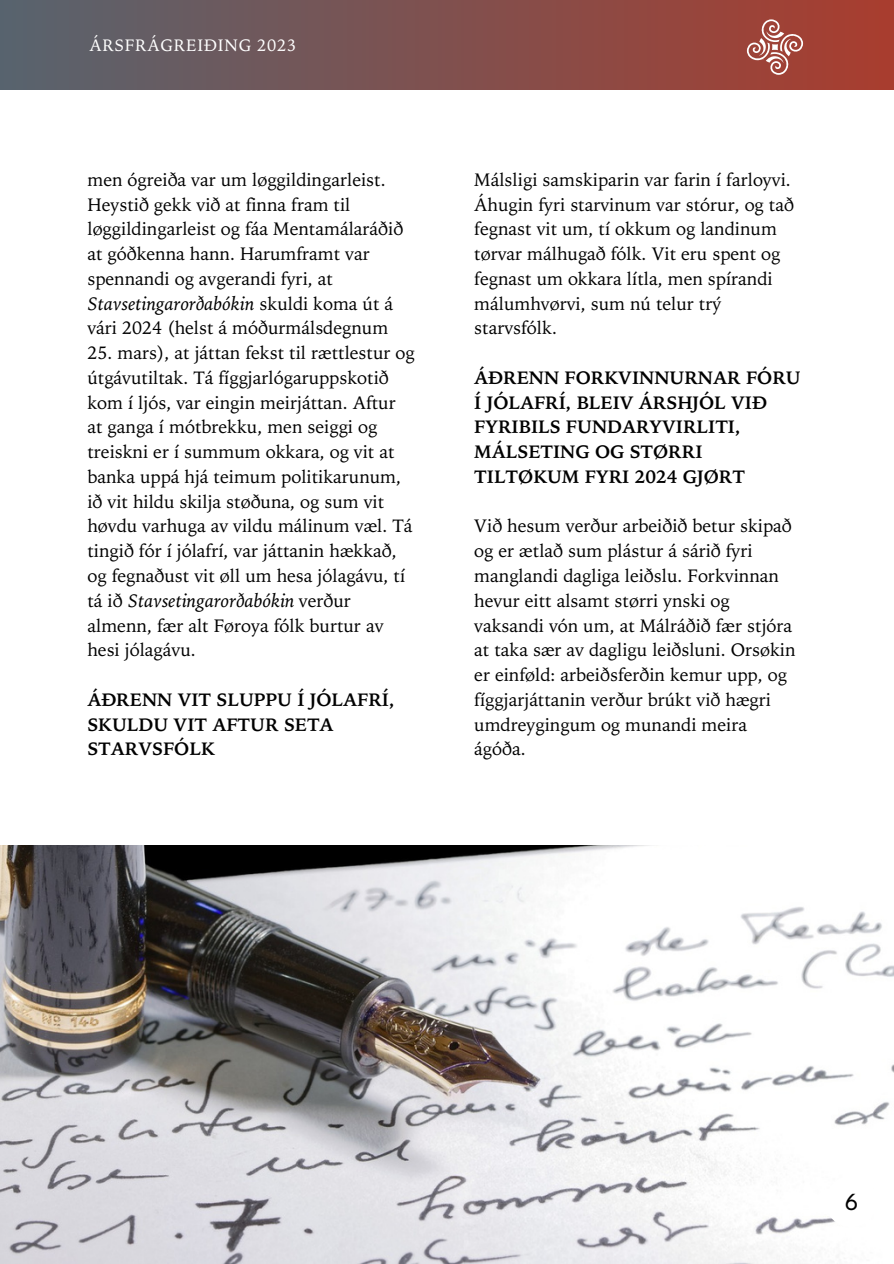
<style>
.page{position:relative;width:894px;height:1264px;background:#fff}
.page>*{position:absolute;margin:0;border:0;box-sizing:border-box;transform-origin:0 0}
.t1{font:22.5px "Brother 1816 Regular";color:#000}
.t2{font:18px/24.8px "Iowan Old Style BT";color:#000}
.t3{font:700 18px/24.8px "Iowan Old Style BT";color:#000}
.t4{font:16.5px "Iowan Old Style BT";letter-spacing:.05em;color:#fff}
.s1{font-style:italic}
</style>
<div class="page">
<img style="left:0;top:845px;width:893px;height:418px">
<div style="left:0;top:0;width:893px;height:89px;background:linear-gradient(to right,#57636e,#a93d2e)"></div>
<svg style="left:746px;top:19px;width:56px;height:56px;background:#b26a61"></svg>
<div style="left:825px;top:1175px;width:52px;height:52px;background:#fff;border-radius:50%"></div>
<p class="t4" style="left:89px;top:35px;width:208px">ÁRSFRÁGREIÐING 2023</p>
<p class="t2" style="left:87px;top:167px;width:317px">men ógreiða var um løggildingarleist.<br>Heystið gekk við at finna fram til løggildingarleist og fáa Mentamálaráðið at góðkenna hann. Harumframt var spennandi og avgerandi fyri, at <span class="s1">Stavsetingarorðabókin</span> skuldi koma út á vári 2024 (helst á móðurmálsdegnum</p>
<p class="t2" style="left:87px;top:341px;width:329px">25. mars), at játtan fekst til rættlestur og útgávutiltak. Tá fíggjarlógaruppskotið kom í ljós, var eingin meirjáttan. Aftur at ganga í mótbrekku, men seiggi og treiskni er í summum okkara, og vit at banka uppá hjá teimum politikarunum, ið vit hildu skilja støðuna, og sum vit høvdu varhuga av vildu málinum væl. Tá tingið fór í jólafrí, var játtanin hækkað, og fegnaðust vit øll um hesa jólagávu, tí tá ið <span class="s1">Stavsetingarorðabókin</span> verður almenn, fær alt Føroya fólk burtur av hesi jólagávu.</p>
<p class="t3" style="left:87px;top:687px;width:308px">ÁÐRENN VIT SLUPPU Í JÓLAFRÍ,<br>SKULDU VIT AFTUR SETA<br>STARVSFÓLK</p>
<p class="t2" style="left:474px;top:167px;width:321px">Málsligi samskiparin var farin í farloyvi.<br>Áhugin fyri starvinum var stórur, og tað fegnast vit um, tí okkum og landinum tørvar málhugað fólk. Vit eru spent og fegnast um okkara lítla, men spírandi málumhvørvi, sum nú telur trý starvsfólk.</p>
<p class="t3" style="left:474px;top:365px;width:328px">ÁÐRENN FORKVINNURNAR FÓRU<br>Í JÓLAFRÍ, BLEIV ÁRSHJÓL VIÐ<br>FYRIBILS FUNDARYVIRLITI,<br>MÁLSETING OG STØRRI<br>TILTØKUM FYRI 2024 GJØRT</p>
<p class="t2" style="left:474px;top:514px;width:323px">Við hesum verður arbeiðið betur skipað og er ætlað sum plástur á sárið fyri manglandi dagliga leiðslu. Forkvinnan hevur eitt alsamt størri ynski og vaksandi vón um, at Málráðið fær stjóra at taka sær av dagligu leiðsluni. Orsøkin er einføld: arbeiðsferðin kemur upp, og fíggjarjáttanin verður brúkt við hægri umdreygingum og munandi meira ágóða.</p>
<p class="t1" style="left:844px;top:1185px;width:15px">6</p>
</div>
